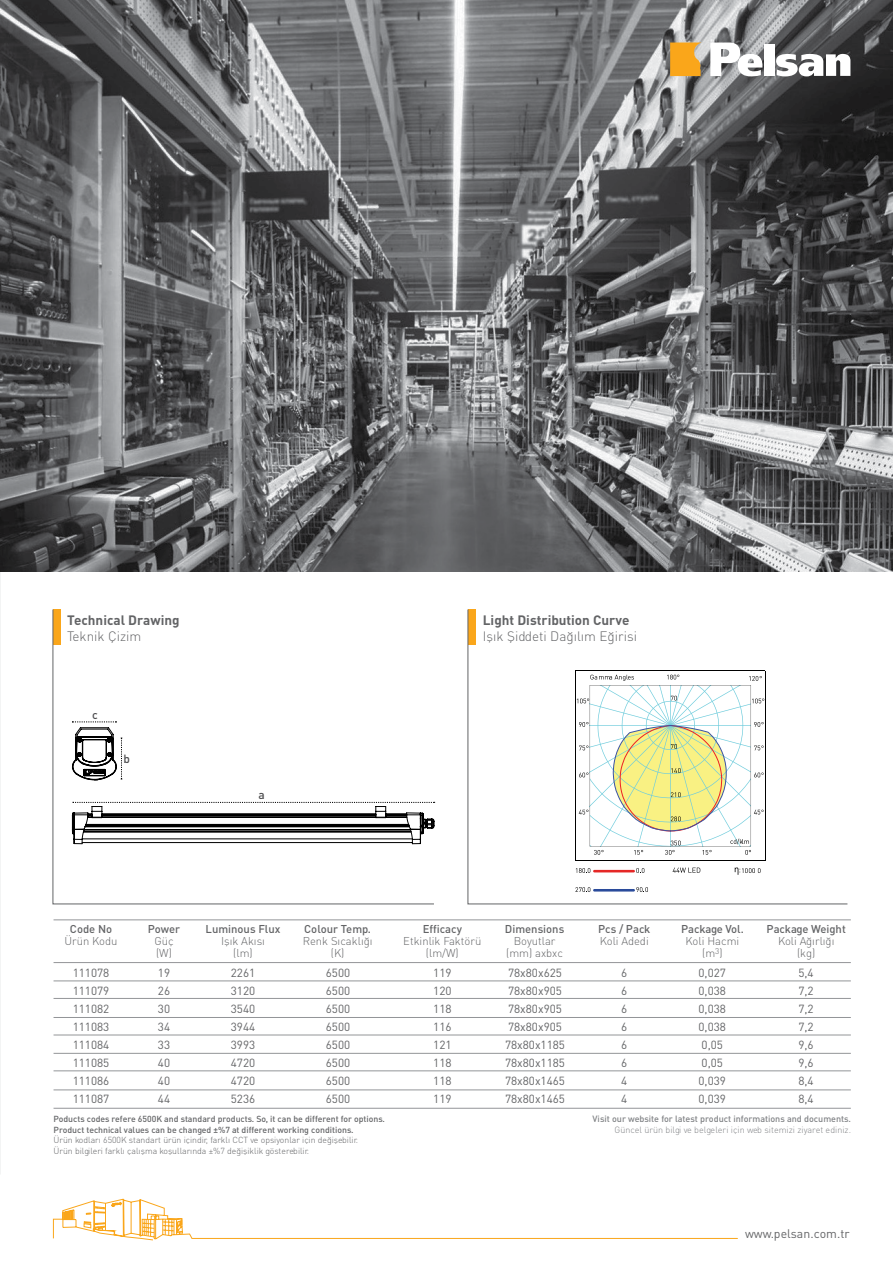
<style>
.page{position:relative;width:893px;height:1263px;background:#fff}
.page>*{position:absolute;margin:0;border:0;box-sizing:border-box;transform-origin:0 0}
.t1{font:13.5px "DINT Bold Tr";color:#636466}
.t2{font:13.5px "DINT Light Tr";color:#636466}
.t3{font:12.3px "DIN Tr";color:#636466}
.t4{font:12px "DIN Medium Tr";color:#4d4d4f}
.t5{font:11.7px/18px "DIN Tr";color:#636466;text-align:justify}
.t6{font:11.7px "DIN Medium Tr";color:#4d4d4f}
.t7{font:11.25px/12px "DINT Light Tr";color:#636466;text-align:center}
.t8{font:11.25px "DIN Medium Tr";color:#636466}
.t9{font:9px "DIN Medium Tr";color:#808285}
.t10{font:9px "DINT Light Tr";color:#808285}
.t11{font:8.7px/10.5px "DIN Medium Tr";color:#636466}
.t12{font:8.7px/10.5px "DINT Light Tr";color:#636466}
</style>
<div class="page">
<hr style="left:54px;top:919px;width:797px;height:1px;background:#939598">
<hr style="left:54px;top:962px;width:797px;height:1px;background:#939598">
<hr style="left:54px;top:1034px;width:797px;height:1px;background:#939598">
<hr style="left:54px;top:1089px;width:797px;height:1px;background:#939598">
<hr style="left:54px;top:980px;width:797px;height:1px;background:#939598">
<hr style="left:54px;top:1053px;width:797px;height:1px;background:#939598">
<hr style="left:54px;top:1108px;width:797px;height:1px;background:#939598">
<hr style="left:54px;top:1017px;width:797px;height:1px;background:#939598">
<hr style="left:54px;top:998px;width:797px;height:1px;background:#939598">
<hr style="left:54px;top:1070px;width:797px;height:1px;background:#939598">
<img style="left:0;top:0;width:893px;height:572px">
<div style="left:764px;top:45px;width:10px;height:31px;background:#fff"></div>
<svg style="left:710px;top:43px;width:53px;height:34px"></svg>
<svg style="left:776px;top:54px;width:74px;height:23px"></svg>
<svg style="left:670px;top:43px;width:31px;height:33px"></svg>
<hr style="left:192px;top:1238px;width:545px;height:1px;background:#faa61a">
<svg style="left:53px;top:1199px;width:140px;height:41px"></svg>
<svg style="left:52px;top:609px;width:383px;height:296px"></svg>
<svg style="left:467px;top:609px;width:381px;height:296px"></svg>
<p class="t1" style="left:67px;top:611px;width:114px">Technical Drawing</p>
<p class="t2" style="left:67px;top:628px;width:76px">Teknik Çizim</p>
<p class="t6" style="left:92px;top:707px;width:7px">c</p>
<p class="t6" style="left:124px;top:751px;width:8px">b</p>
<p class="t4" style="left:259px;top:787px;width:8px">a</p>
<p class="t1" style="left:483px;top:611px;width:148px">Light Distribution Curve</p>
<p class="t2" style="left:483px;top:628px;width:156px">Işık Şiddeti Dağılım Eğirisi</p>
<p class="t8" style="left:70px;top:922px;width:44px">Code No</p>
<p class="t7" style="left:65px;top:935px;width:55px">Ürün Kodu</p>
<p class="t5" style="left:73px;top:964px;width:38px">111078<br>111079<br>111082<br>111083<br>111084<br>111085<br>111086<br>111087</p>
<p class="t5" style="left:158px;top:964px;width:14px">19<br>26<br>30<br>34<br>33<br>40<br>40<br>44</p>
<p class="t8" style="left:148px;top:922px;width:34px">Power</p>
<p class="t7" style="left:154px;top:935px;width:21px;text-align:left">Güç (W)</p>
<p class="t8" style="left:206px;top:922px;width:76px">Luminous Flux</p>
<p class="t7" style="left:221px;top:935px;width:45px">Işık Akısı (lm)</p>
<p class="t5" style="left:231px;top:964px;width:26px">2261<br>3120<br>3540<br>3944<br>3993<br>4720<br>4720<br>5236</p>
<p class="t8" style="left:304px;top:922px;width:68px">Colour Temp.</p>
<p class="t7" style="left:303px;top:935px;width:71px">Renk Sıcaklığı (K)</p>
<p class="t5" style="left:326px;top:964px;width:26px">6500<br>6500<br>6500<br>6500<br>6500<br>6500<br>6500<br>6500</p>
<p class="t8" style="left:423px;top:922px;width:41px">Efficacy</p>
<p class="t7" style="left:403px;top:935px;width:80px">Etkinlik Faktörü (lm/W)</p>
<p class="t5" style="left:433px;top:964px;width:20px">119<br>120<br>118<br>116<br>121<br>118<br>118<br>119</p>
<p class="t8" style="left:505px;top:922px;width:61px">Dimensions</p>
<p class="t7" style="left:506px;top:935px;width:58px">Boyutlar (mm) axbxc</p>
<p class="t5" style="left:505px;top:964px;width:62px;text-align:left">78x80x625<br>78x80x905<br>78x80x905<br>78x80x905<br>78x80x1185<br>78x80x1185<br>78x80x1465<br>78x80x1465</p>
<p class="t8" style="left:598px;top:922px;width:54px">Pcs / Pack</p>
<p class="t7" style="left:600px;top:935px;width:51px">Koli Adedi</p>
<p class="t5" style="left:621px;top:964px;width:8px">6<br>6<br>6<br>6<br>6<br>6<br>4<br>4</p>
<p class="t8" style="left:681px;top:922px;width:64px">Package Vol.</p>
<p class="t7" style="left:686px;top:935px;width:55px">Koli Hacmi (m<sup>3</sup>)</p>
<p class="t5" style="left:698px;top:964px;width:29px;text-align:left">0,027<br>0,038<br>0,038<br>0,038<br>0,05<br>0,05<br>0,039<br>0,039</p>
<p class="t8" style="left:767px;top:922px;width:81px">Package Weight</p>
<p class="t7" style="left:778px;top:935px;width:58px">Koli Ağırlığı (kg)</p>
<p class="t5" style="left:798px;top:964px;width:17px">5,4<br>7,2<br>7,2<br>7,2<br>9,6<br>9,6<br>8,4<br>8,4</p>
<p class="t11" style="left:54px;top:1113px;width:333px">Poducts codes refere 6500K and standard products. So, it can be different for options.<br>Product technical values can be changed ±%7 at different working conditions.</p>
<p class="t12" style="left:54px;top:1134px;width:306px">Ürün kodları 6500K standart ürün içindir, farklı CCT ve opsiyonlar için değişebilir.<br>Ürün bilgileri farklı çalışma koşullarında ±%7 değişiklik gösterebilir.</p>
<p class="t9" style="left:593px;top:1113px;width:260px">Visit our website for latest product informations and documents.</p>
<p class="t10" style="left:614px;top:1124px;width:238px">Güncel ürün bilgi ve belgeleri için web sitemizi ziyaret ediniz.</p>
<p class="t3" style="left:745px;top:1226px;width:106px">www.pelsan.com.tr</p>
</div>
